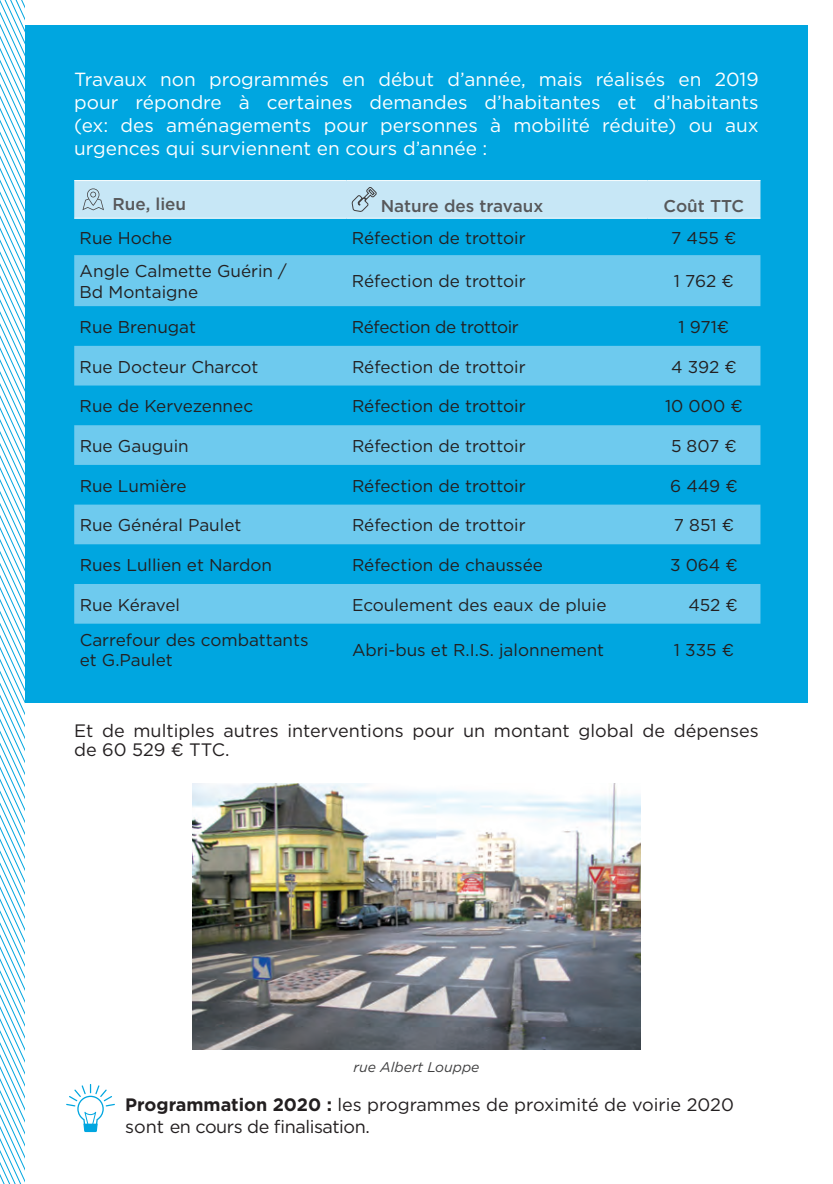
<style>
.page{position:relative;width:833px;height:1184px;background:#fff}
.page>*{position:absolute;margin:0;border:0;box-sizing:border-box;transform-origin:0 0}
.t1{font:19px/22.8px "Gotham";color:#fff;text-align:justify}
.t2{font:18px/22px "Gotham";color:#231f20}
.t3{font:17.2px/20.6px "Gotham";color:#231f20}
.t4{font:500 17.2px "Gotham";color:#57585a}
.t5{font:17.2px "Gotham";letter-spacing:-.02em;color:#231f20}
.t6{font:italic 14px "Gotham";color:#3e3e3f}
.s1{font-weight:700}
</style>
<div class="page">
<div style="left:25px;top:25px;width:782px;height:677px;background:#00a6e0"></div>
<img style="left:192px;top:783px;width:448px;height:266px">
<svg style="left:74px;top:255px;width:686px;height:369px;fill:#6ecaee"></svg>
<hr style="left:74px;top:180px;width:272px;height:1px;background:#fff">
<hr style="left:346px;top:180px;width:301px;height:1px;background:#fff">
<hr style="left:647px;top:180px;width:113px;height:1px;background:#fff">
<hr style="left:74px;top:218px;width:272px;height:1px;background:#fff">
<hr style="left:346px;top:218px;width:301px;height:1px;background:#fff">
<hr style="left:647px;top:218px;width:113px;height:1px;background:#fff">
<div style="left:74px;top:181px;width:686px;height:37px;background:#c7e7f6"></div>
<svg style="left:66px;top:1084px;width:49px;height:48px"></svg>
<svg style="left:0;top:0;width:24px;height:1184px"></svg>
<p class="t1" style="left:74px;top:68px;width:685px">Travaux non programmés en début d’année, mais réalisés en 2019 pour répondre à certaines demandes d’habitantes et d’habitants (ex: des aménagements pour personnes à mobilité réduite) ou aux urgences qui surviennent en cours d’année :</p>
<p class="t4" style="left:112px;top:193px;width:75px">Rue, lieu</p>
<p class="t4" style="left:380px;top:194px;width:164px">Nature des travaux</p>
<p class="t4" style="left:663px;top:194px;width:82px">Coût TTC</p>
<p class="t3" style="left:80px;top:227px;width:94px">Rue Hoche</p>
<p class="t3" style="left:352px;top:227px;width:175px">Réfection de trottoir</p>
<p class="t3" style="left:671px;top:227px;width:67px">7 455 €</p>
<p class="t3" style="left:80px;top:260px;width:209px">Angle Calmette Guérin /<br>Bd Montaigne</p>
<p class="t3" style="left:352px;top:271px;width:175px">Réfection de trottoir</p>
<p class="t3" style="left:673px;top:271px;width:61px">1 762 €</p>
<p class="t3" style="left:80px;top:316px;width:118px">Rue Brenugat</p>
<p class="t5" style="left:352px;top:316px;width:168px">Réfection de trottoir</p>
<p class="t3" style="left:678px;top:316px;width:52px">1 971€</p>
<p class="t3" style="left:80px;top:356px;width:180px">Rue Docteur Charcot</p>
<p class="t3" style="left:352px;top:356px;width:175px">Réfection de trottoir</p>
<p class="t3" style="left:671px;top:356px;width:67px">4 392 €</p>
<p class="t3" style="left:80px;top:395px;width:175px">Rue de Kervezennec</p>
<p class="t3" style="left:352px;top:395px;width:175px">Réfection de trottoir</p>
<p class="t3" style="left:665px;top:395px;width:79px">10 000 €</p>
<p class="t3" style="left:80px;top:435px;width:111px">Rue Gauguin</p>
<p class="t3" style="left:352px;top:435px;width:175px">Réfection de trottoir</p>
<p class="t3" style="left:671px;top:435px;width:67px">5 807 €</p>
<p class="t3" style="left:80px;top:475px;width:108px">Rue Lumière</p>
<p class="t3" style="left:352px;top:475px;width:175px">Réfection de trottoir</p>
<p class="t3" style="left:670px;top:475px;width:69px">6 449 €</p>
<p class="t3" style="left:80px;top:514px;width:163px">Rue Général Paulet</p>
<p class="t3" style="left:352px;top:514px;width:175px">Réfection de trottoir</p>
<p class="t3" style="left:673px;top:514px;width:62px">7 851 €</p>
<p class="t3" style="left:80px;top:554px;width:194px">Rues Lullien et Nardon</p>
<p class="t3" style="left:352px;top:554px;width:192px">Réfection de chaussée</p>
<p class="t3" style="left:670px;top:554px;width:69px">3 064 €</p>
<p class="t3" style="left:80px;top:594px;width:102px">Rue Kéravel</p>
<p class="t3" style="left:352px;top:594px;width:256px">Ecoulement des eaux de pluie</p>
<p class="t3" style="left:688px;top:594px;width:51px">452 €</p>
<p class="t3" style="left:80px;top:629px;width:230px">Carrefour des combattants et G.Paulet</p>
<p class="t3" style="left:352px;top:639px;width:253px">Abri-bus et R.I.S. jalonnement</p>
<p class="t3" style="left:673px;top:639px;width:62px">1 335 €</p>
<p class="t2" style="left:74px;top:720px;width:686px;line-height:19px">Et de multiples autres interventions pour un montant global de dépenses de 60 529 € TTC.</p>
<p class="t6" style="left:353px;top:1057px;width:127px">rue Albert Louppe</p>
<p class="t2" style="left:125px;top:1093px;width:610px"><span class="s1">Programmation 2020 :</span> les programmes de proximité de voirie 2020 sont en cours de finalisation.</p>
</div>
